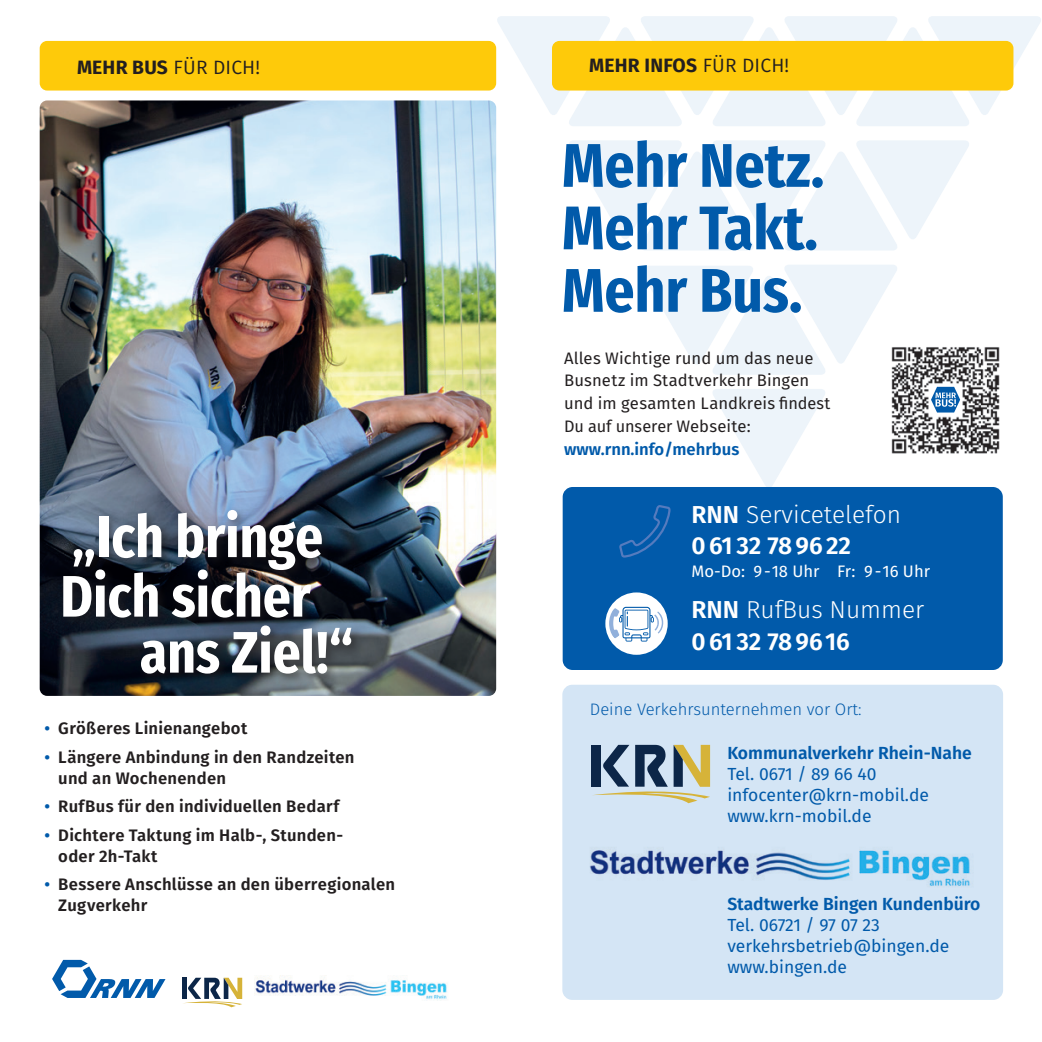
<style>
.page{position:relative;width:1042px;height:1042px;background:#fff}
.page>*{position:absolute;margin:0;border:0;box-sizing:border-box;transform-origin:0 0}
.t1{font:700 61.6px/62.5px "Fira Sans Condensed";color:#015aaa;text-align:justify}
.t2{font:700 58.45px "Fira Sans Condensed";color:#fff}
.t3{font:600 24.5px/31.2px "Fira Sans";letter-spacing:-.01em;color:#fff}
.t4{font:700 19.25px "Fira Sans";letter-spacing:.01em;color:#231f20}
.t5{font:19.25px "Fira Sans";letter-spacing:.01em;color:#231f20}
.t6{font:17.5px/21px "Fira Sans";color:#015aaa}
.t7{font:600 17.5px "Fira Sans";color:#015aaa}
.t8{font:600 16.62px/21px "Fira Sans";letter-spacing:.015em;color:#231f20}
.t9{font:16.62px/22.8px "Fira Sans";letter-spacing:.005em;color:#231f20}
.t10{font:300 16.62px "Fira Sans";color:#015aaa}
.t11{font:16.62px "Fira Sans";color:#fff}
.t12{font:600 16.62px "Fira Sans";color:#015aaa}
.s1{font-weight:700}
.s2{color:#015aaa}
.s3{font-weight:400}
.s4{font-weight:300}
</style>
<div class="page">
<svg style="left:569px;top:140px;width:400px;height:110px"></svg>
<svg style="left:496px;top:16px;width:545px;height:110px"></svg>
<svg style="left:713px;top:389px;width:112px;height:98px"></svg>
<svg style="left:640px;top:265px;width:257px;height:110px"></svg>
<img style="left:40px;top:100px;width:456px;height:596px">
<img style="left:889px;top:343px;width:111px;height:111px">
<svg style="left:931px;top:387px;width:29px;height:25px"></svg>
<div style="left:552px;top:41px;width:461px;height:50px;background:#feca0a;border-radius:7px"></div>
<div style="left:40px;top:41px;width:456px;height:50px;background:#feca0a;border-radius:7px"></div>
<div style="left:59px;top:506px;width:304px;height:179px;background:#231f20;opacity:.6"></div>
<svg style="left:182px;top:977px;width:60px;height:30px"></svg>
<svg style="left:52px;top:960px;width:113px;height:38px"></svg>
<div style="left:562px;top:685px;width:441px;height:315px;background:#d4e5f5;border-radius:10px"></div>
<svg style="left:591px;top:745px;width:119px;height:58px"></svg>
<img style="left:590px;top:849px;width:380px;height:37px">
<div style="left:563px;top:487px;width:440px;height:183px;background:#015aaa;border-radius:10px"></div>
<div style="left:605px;top:592px;width:63px;height:63px;background:#fff;border-radius:50%"></div>
<svg style="left:609px;top:607px;width:56px;height:34px"></svg>
<svg style="left:619px;top:505px;width:52px;height:52px"></svg>
<img style="left:254px;top:977px;width:193px;height:23px">
<p class="t5" style="left:77px;top:53px;width:185px"><span class="s1">MEHR BUS</span> FÜR DICH!</p>
<h2 class="t2" style="left:72px;top:483px;width:253px">„Ich bringe</h2>
<h2 class="t2" style="left:60px;top:543px;width:252px">Dich sicher</h2>
<h2 class="t2" style="left:140px;top:599px;width:215px">ans Ziel!“</h2>
<p class="t8" style="left:45px;top:717px;width:204px"><span class="s2">•</span> Größeres Linienangebot</p>
<p class="t8" style="left:58px;top:745px;width:298px;text-indent:-14px"><span class="s2">•</span> Längere Anbindung in den Randzeiten und an Wochenenden</p>
<p class="t8" style="left:45px;top:795px;width:296px"><span class="s2">•</span> RufBus für den individuellen Bedarf</p>
<p class="t8" style="left:58px;top:823px;width:286px;text-indent:-14px"><span class="s2">•</span> Dichtere Taktung im Halb-, Stunden&shy;oder 2h-Takt</p>
<p class="t8" style="left:58px;top:872px;width:338px;text-indent:-14px"><span class="s2">•</span> Bessere Anschlüsse an den überregionalen<br>Zugverkehr</p>
<p class="t4" style="left:589px;top:49px;width:201px">MEHR INFOS <span class="s3">FÜR DICH!</span></p>
<h1 class="t1" style="left:562px;top:128px;width:264px">Mehr Netz.<br>Mehr Takt.<br>Mehr Bus.</h1>
<p class="t9" style="left:564px;top:346px;width:268px">Alles Wichtige rund um das neue<br>Busnetz im Stadtverkehr Bingen und im gesamten Landkreis findest<br>Du auf unserer Webseite:</p>
<p class="t12" style="left:564px;top:435px;width:177px">www.rnn.info/mehrbus</p>
<h3 class="t3" style="left:691px;top:497px;width:211px">RNN <span class="s4">Servicetelefon<br></span>0 61 32 78 96 22</h3>
<p class="t11" style="left:691px;top:558px;width:240px">Mo-Do: 9-18 Uhr Fr: 9-16 Uhr</p>
<h3 class="t3" style="left:691px;top:592px;width:234px">RNN <span class="s4">RufBus Nummer<br></span>0 61 32 78 9616</h3>
<p class="t10" style="left:590px;top:697px;width:273px">Deine Verkehrsunternehmen vor Ort:</p>
<p class="t7" style="left:727px;top:738px;width:246px">Kommunalverkehr Rhein-Nahe</p>
<p class="t6" style="left:727px;top:762px;width:203px">Tel. 0671 / 89 66 40 infocenter@krn-mobil.de www.krn-mobil.de</p>
<p class="t7" style="left:727px;top:889px;width:255px">Stadtwerke Bingen Kundenbüro</p>
<p class="t6" style="left:727px;top:914px;width:224px">Tel. 06721 / 97 07 23 verkehrsbetrieb@bingen.de www.bingen.de</p>
</div>
